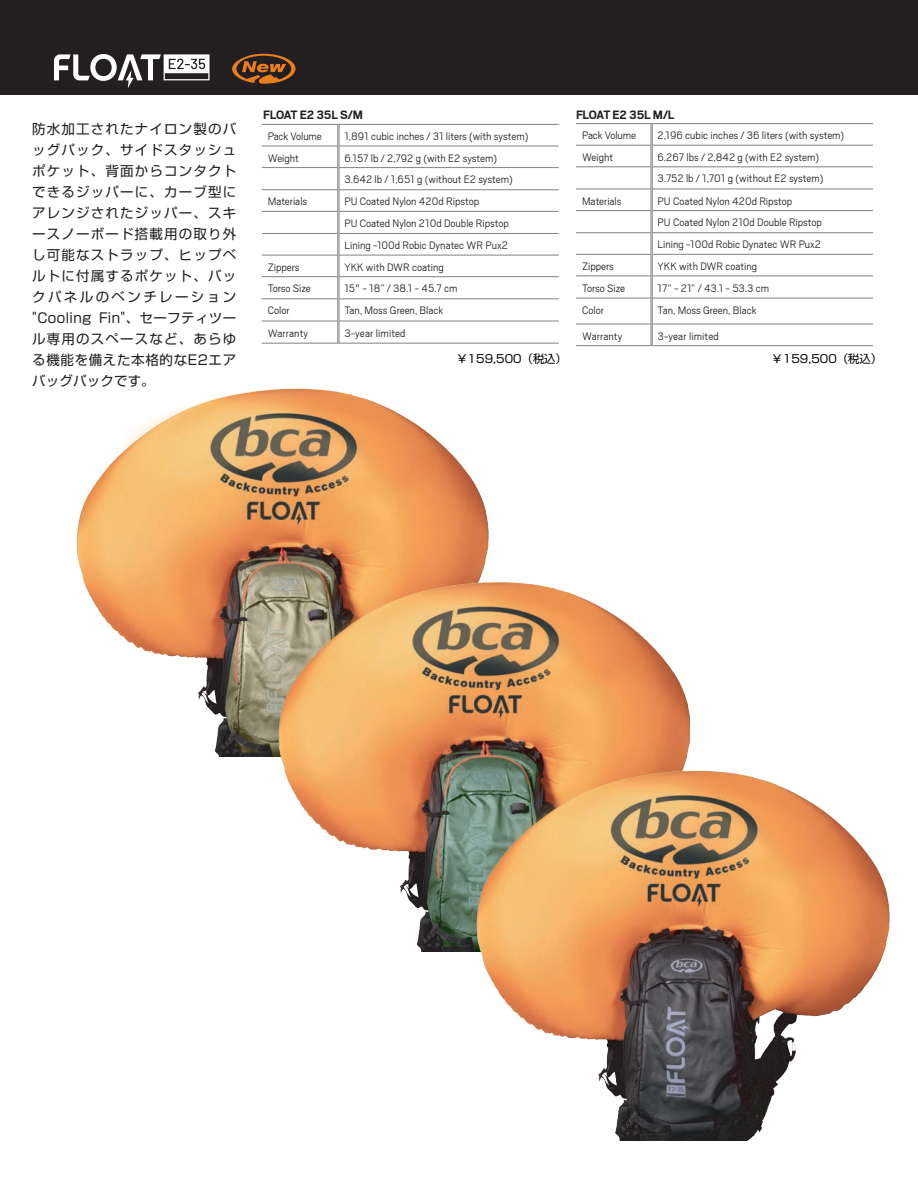
<style>
.page{position:relative;width:918px;height:1188px;background:#fff}
.page>*{position:absolute;margin:0;border:0;box-sizing:border-box;transform-origin:0 0}
.t1{font:13.5px/21px "Shin Go";letter-spacing:.05em;color:#231f20;text-align:justify}
.t2{font:700 13.5px "Scout";letter-spacing:-.01em;color:#231f20}
.t3{font:300 12px/21.9px "Scout";color:#231f20}
.t4{font:11.25px "Shin Go";color:#030303}
.s1{color:#fff}
</style>
<div class="page">
<div style="left:0;top:0;width:918px;height:94px;background:#231f20"></div>
<svg style="left:54px;top:54px;width:156px;height:34px"></svg>
<svg style="left:232px;top:54px;width:64px;height:30px"></svg>
<hr style="left:262px;top:124px;width:76px;height:1px;background:#808285">
<hr style="left:338px;top:124px;width:221px;height:1px;background:#808285">
<hr style="left:262px;top:146px;width:76px;height:1px;background:#808285">
<hr style="left:339px;top:146px;width:220px;height:1px;background:#808285">
<hr style="left:262px;top:167px;width:76px;height:1px;background:#808285">
<hr style="left:339px;top:167px;width:220px;height:1px;background:#808285">
<hr style="left:262px;top:189px;width:76px;height:1px;background:#808285">
<hr style="left:339px;top:189px;width:220px;height:1px;background:#808285">
<hr style="left:262px;top:211px;width:76px;height:1px;background:#808285">
<hr style="left:339px;top:211px;width:220px;height:1px;background:#808285">
<hr style="left:262px;top:233px;width:76px;height:1px;background:#808285">
<hr style="left:339px;top:233px;width:220px;height:1px;background:#808285">
<hr style="left:262px;top:255px;width:76px;height:1px;background:#808285">
<hr style="left:339px;top:255px;width:220px;height:1px;background:#808285">
<hr style="left:262px;top:276px;width:76px;height:1px;background:#808285">
<hr style="left:339px;top:276px;width:220px;height:1px;background:#808285">
<hr style="left:262px;top:299px;width:76px;height:1px;background:#808285">
<hr style="left:339px;top:299px;width:220px;height:1px;background:#808285">
<hr style="left:262px;top:321px;width:76px;height:1px;background:#808285">
<hr style="left:339px;top:321px;width:220px;height:1px;background:#808285">
<hr style="left:262px;top:343px;width:76px;height:1px;background:#808285">
<hr style="left:338px;top:343px;width:221px;height:1px;background:#808285">
<svg style="left:338px;top:125px;width:2px;height:218px"></svg>
<hr style="left:576px;top:123px;width:76px;height:1px;background:#808285">
<hr style="left:652px;top:123px;width:221px;height:1px;background:#808285">
<hr style="left:576px;top:145px;width:75px;height:1px;background:#808285">
<hr style="left:652px;top:145px;width:221px;height:1px;background:#808285">
<hr style="left:576px;top:167px;width:75px;height:1px;background:#808285">
<hr style="left:652px;top:167px;width:221px;height:1px;background:#808285">
<hr style="left:576px;top:189px;width:75px;height:1px;background:#808285">
<hr style="left:652px;top:189px;width:221px;height:1px;background:#808285">
<hr style="left:576px;top:210px;width:75px;height:1px;background:#808285">
<hr style="left:652px;top:210px;width:221px;height:1px;background:#808285">
<hr style="left:576px;top:232px;width:75px;height:1px;background:#808285">
<hr style="left:652px;top:232px;width:221px;height:1px;background:#808285">
<hr style="left:576px;top:254px;width:75px;height:1px;background:#808285">
<hr style="left:652px;top:254px;width:221px;height:1px;background:#808285">
<hr style="left:576px;top:276px;width:75px;height:1px;background:#808285">
<hr style="left:652px;top:276px;width:221px;height:1px;background:#808285">
<hr style="left:576px;top:298px;width:75px;height:1px;background:#808285">
<hr style="left:652px;top:298px;width:221px;height:1px;background:#808285">
<hr style="left:576px;top:324px;width:75px;height:1px;background:#808285">
<hr style="left:652px;top:324px;width:221px;height:1px;background:#808285">
<hr style="left:576px;top:345px;width:76px;height:1px;background:#808285">
<hr style="left:652px;top:345px;width:221px;height:1px;background:#808285">
<svg style="left:651px;top:124px;width:2px;height:221px"></svg>
<img style="left:76px;top:388px;width:413px;height:369px">
<img style="left:268px;top:575px;width:421px;height:376px">
<img style="left:467px;top:767px;width:423px;height:374px">
<p class="t1" style="left:32px;top:118px;width:206px">防水加工されたナイロン製のバッグパック、サイドスタッシュポケット、背面からコンタクトできるジッパーに、カーブ型にアレンジされたジッパー、スキースノーボード搭載用の取り外し可能なストラップ、ヒップベルトに付属するポケット、バックパネルのベンチレーション"Cooling<span class="s1">_</span>Fin"、セーフティツール専用のスペースなど、あらゆる機能を備えた本格的なE2エアバッグパックです。</p>
<p class="t2" style="left:263px;top:106px;width:101px">FLOAT E2 35L S/M</p>
<p class="t3" style="left:268px;top:125px;width:56px">Pack Volume</p>
<p class="t3" style="left:344px;top:125px;width:185px">1,891 cubic inches / 31 liters (with system)</p>
<p class="t3" style="left:268px;top:146px;width:33px">Weight</p>
<p class="t3" style="left:344px;top:146px;width:170px">6.157 lb / 2,792 g (with E2 system)<br>3.642 lb / 1,651 g (without E2 system)</p>
<p class="t3" style="left:268px;top:190px;width:41px">Materials</p>
<p class="t3" style="left:344px;top:190px;width:166px">PU Coated Nylon 420d Ripstop<br>PU Coated Nylon 210d Double Ripstop<br>Lining -100d Robic Dynatec WR Pux2</p>
<p class="t3" style="left:268px;top:255px;width:33px">Zippers</p>
<p class="t3" style="left:344px;top:255px;width:101px">YKK with DWR coating</p>
<p class="t3" style="left:268px;top:277px;width:45px">Torso Size</p>
<p class="t3" style="left:344px;top:277px;width:115px">15" - 18” / 38.1 - 45.7 cm</p>
<p class="t3" style="left:268px;top:299px;width:23px">Color</p>
<p class="t3" style="left:344px;top:299px;width:100px">Tan, Moss Green, Black</p>
<p class="t3" style="left:268px;top:321px;width:42px">Warranty</p>
<p class="t3" style="left:344px;top:321px;width:63px">3-year limited</p>
<p class="t2" style="left:576px;top:106px;width:100px">FLOAT E2 35L M/L</p>
<p class="t3" style="left:582px;top:124px;width:56px">Pack Volume</p>
<p class="t3" style="left:658px;top:124px;width:188px">2,196 cubic inches / 36 liters (with system)</p>
<p class="t3" style="left:582px;top:146px;width:33px">Weight</p>
<p class="t3" style="left:658px;top:146px;width:167px">6.267 lbs / 2,842 g (with E2 system)<br>3.752 lb / 1,701 g (without E2 system)</p>
<p class="t3" style="left:582px;top:189px;width:41px">Materials</p>
<p class="t3" style="left:658px;top:189px;width:166px">PU Coated Nylon 420d Ripstop<br>PU Coated Nylon 210d Double Ripstop<br>Lining -100d Robic Dynatec WR Pux2</p>
<p class="t3" style="left:582px;top:255px;width:33px">Zippers</p>
<p class="t3" style="left:658px;top:255px;width:101px">YKK with DWR coating</p>
<p class="t3" style="left:582px;top:276px;width:45px">Torso Size</p>
<p class="t3" style="left:658px;top:276px;width:113px">17” - 21” / 43.1 - 53.3 cm</p>
<p class="t3" style="left:582px;top:298px;width:23px">Color</p>
<p class="t3" style="left:658px;top:298px;width:100px">Tan, Moss Green, Black</p>
<p class="t3" style="left:582px;top:324px;width:42px">Warranty</p>
<p class="t3" style="left:658px;top:324px;width:63px">3-year limited</p>
<p class="t4" style="left:456px;top:351px;width:112px">￥159,500（税込）</p>
<p class="t4" style="left:772px;top:351px;width:112px">￥159,500（税込）</p>
</div>
